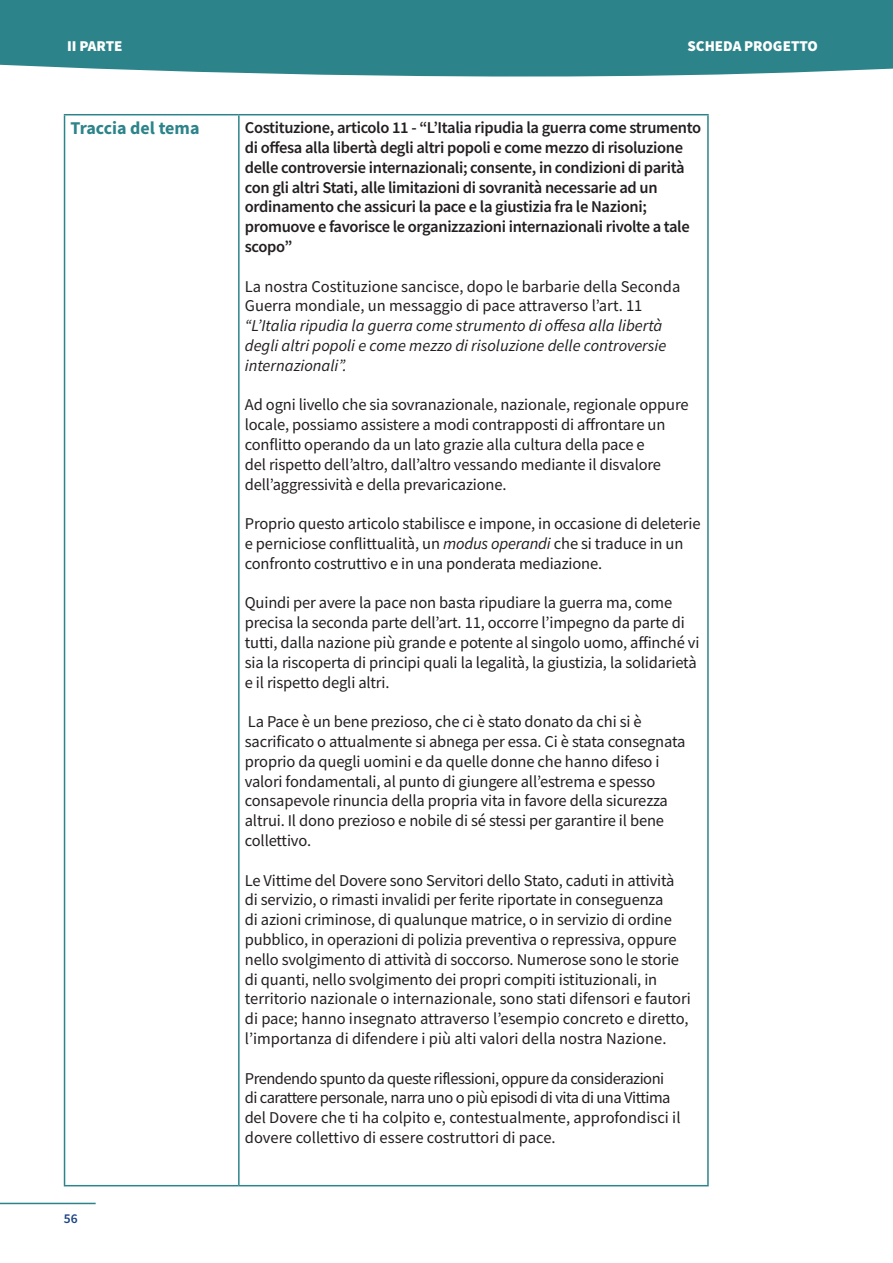
<style>
.page{position:relative;width:893px;height:1263px;background:#fff}
.page>*{position:absolute;margin:0;border:0;box-sizing:border-box;transform-origin:0 0}
.t1{font:700 18px "Source Sans Pro";color:#2c848a}
.t2{font:16.5px/19.8px "Source Sans Pro";letter-spacing:-.01em;color:#231f20}
.t3{font:600 16.5px/19.8px "Source Sans Pro";letter-spacing:-.02em;color:#231f20}
.t4{font:16.5px/19.8px "Source Sans Pro";letter-spacing:-.03em;color:#231f20}
.t5{font:italic 16.5px/19.8px "Source Sans Pro";color:#231f20}
.t6{font:900 15px "Source Sans Pro";color:#fff}
.t7{font:600 13.5px "Source Sans Pro";color:#1c4283}
.s1{font-style:italic}
</style>
<div class="page">
<hr style="left:0;top:1203px;width:96px;height:1px;background:#2c848a">
<hr style="left:64px;top:114px;width:175px;height:1px;background:#2c848a">
<hr style="left:64px;top:115px;width:1px;height:1070px;background:#2c848a">
<hr style="left:64px;top:1185px;width:175px;height:1px;background:#2c848a">
<hr style="left:239px;top:114px;width:470px;height:1px;background:#2c848a">
<hr style="left:238px;top:115px;width:2px;height:1070px;background:#2c848a">
<hr style="left:707px;top:115px;width:2px;height:1070px;background:#2c848a">
<hr style="left:239px;top:1185px;width:470px;height:1px;background:#2c848a">
<div style="left:0;top:0;width:893px;height:77px;background:#2c848a"></div>
<p class="t6" style="left:67px;top:35px;width:57px">II PARTE</p>
<p class="t6" style="left:687px;top:35px;width:132px">SCHEDA PROGETTO</p>
<p class="t1" style="left:71px;top:116px;width:130px">Traccia del tema</p>
<p class="t3" style="left:245px;top:118px;width:458px">Costituzione, articolo 11 - “L’Italia ripudia la guerra come strumento di offesa alla libertà degli altri popoli e come mezzo di risoluzione delle controversie internazionali; consente, in condizioni di parità con gli altri Stati, alle limitazioni di sovranità necessarie ad un ordinamento che assicuri la pace e la giustizia fra le Nazioni; promuove e favorisce le organizzazioni internazionali rivolte a tale scopo”</p>
<p class="t2" style="left:245px;top:276px;width:437px">La nostra Costituzione sancisce, dopo le barbarie della Seconda<br>Guerra mondiale, un messaggio di pace attraverso l’art. 11</p>
<p class="t5" style="left:245px;top:316px;width:423px">“L’Italia ripudia la guerra come strumento di offesa alla libertà degli altri popoli e come mezzo di risoluzione delle controversie internazionali”.</p>
<p class="t2" style="left:245px;top:395px;width:445px">Ad ogni livello che sia sovranazionale, nazionale, regionale oppure locale, possiamo assistere a modi contrapposti di affrontare un conflitto operando da un lato grazie alla cultura della pace e<br>del rispetto dell’altro, dall’altro vessando mediante il disvalore dell’aggressività e della prevaricazione.</p>
<p class="t2" style="left:245px;top:514px;width:457px">Proprio questo articolo stabilisce e impone, in occasione di deleterie e perniciose conflittualità, un <span class="s1">modus operandi</span> che si traduce in un confronto costruttivo e in una ponderata mediazione.</p>
<p class="t2" style="left:245px;top:593px;width:456px">Quindi per avere la pace non basta ripudiare la guerra ma, come precisa la seconda parte dell’art. 11, occorre l’impegno da parte di tutti, dalla nazione più grande e potente al singolo uomo, affinché vi sia la riscoperta di principi quali la legalità, la giustizia, la solidarietà e il rispetto degli altri.</p>
<p class="t2" style="left:245px;top:712px;width:442px">La Pace è un bene prezioso, che ci è stato donato da chi si è sacrificato o attualmente si abnega per essa. Ci è stata consegnata proprio da quegli uomini e da quelle donne che hanno difeso i valori fondamentali, al punto di giungere all’estrema e spesso consapevole rinuncia della propria vita in favore della sicurezza altrui. Il dono prezioso e nobile di sé stessi per garantire il bene collettivo.</p>
<p class="t2" style="left:245px;top:870px;width:448px">Le Vittime del Dovere sono Servitori dello Stato, caduti in attività di servizio, o rimasti invalidi per ferite riportate in conseguenza<br>di azioni criminose, di qualunque matrice, o in servizio di ordine pubblico, in operazioni di polizia preventiva o repressiva, oppure nello svolgimento di attività di soccorso. Numerose sono le storie di quanti, nello svolgimento dei propri compiti istituzionali, in territorio nazionale o internazionale, sono stati difensori e fautori di pace; hanno insegnato attraverso l’esempio concreto e diretto, l’importanza di difendere i più alti valori della nostra Nazione.</p>
<p class="t4" style="left:245px;top:1068px;width:437px">Prendendo spunto da queste riflessioni, oppure da considerazioni di carattere personale, narra uno o più episodi di vita di una Vittima del Dovere che ti ha colpito e, contestualmente, approfondisci il dovere collettivo di essere costruttori di pace.</p>
<p class="t7" style="left:64px;top:1209px;width:15px">56</p>
</div>
